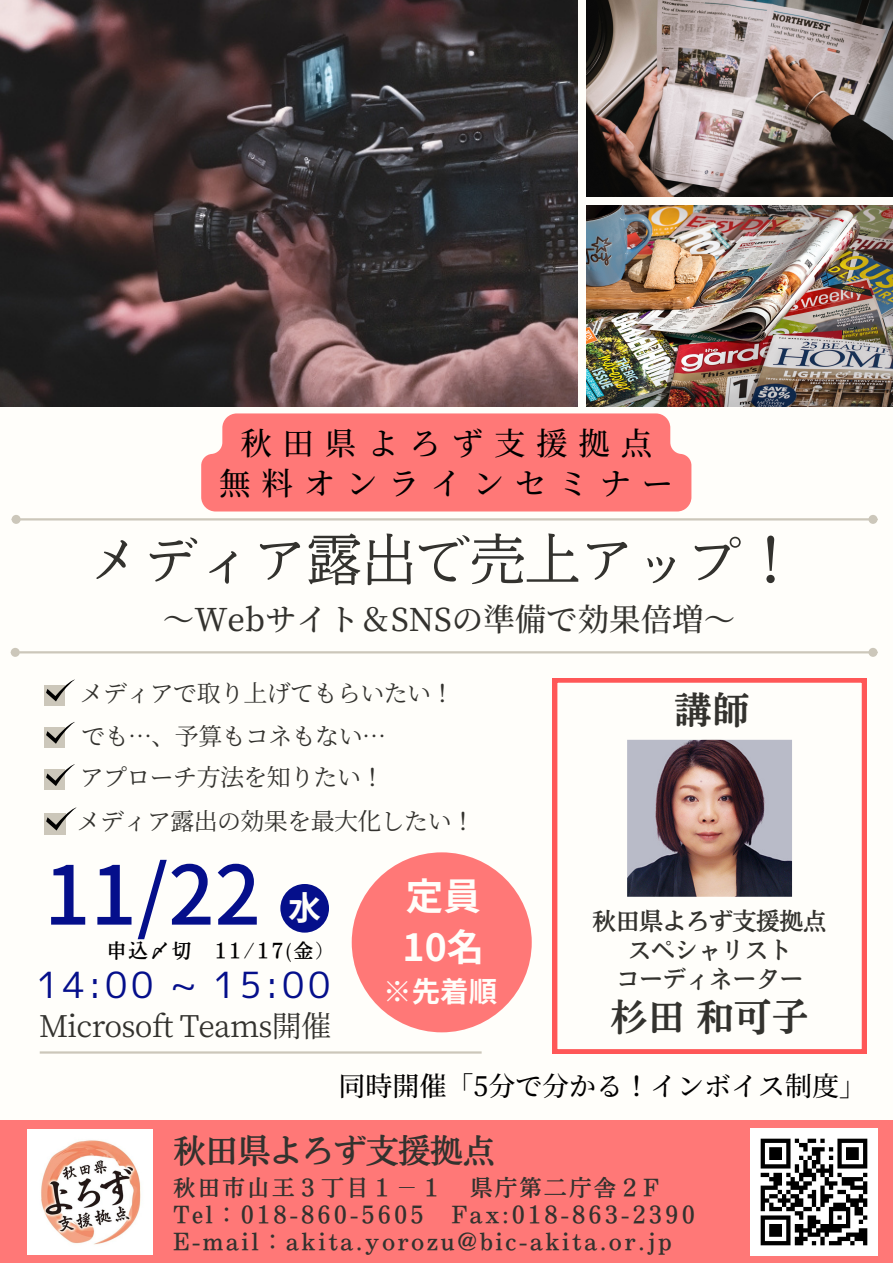
<style>
.page{position:relative;width:893px;height:1264px;background:#fff}
.page>*{position:absolute;margin:0;border:0;box-sizing:border-box;transform-origin:0 0}
.t1{font:500 81.15px "Noto Sans JP";color:#050f8b}
.t2{font:54px "Nud Motoya Mincho Std W2 b";letter-spacing:.01em;color:#33322e}
.t3{font:37.5px "Nud Motoya Mincho Std W6";color:#33322e}
.t4{font:700 37.5px "Noto Sans JP";color:#fffefa}
.t5{font:36px "mplus 1 p regular";letter-spacing:.1em;color:#050f8b}
.t6{font:33px "Nud Motoya Mincho Std W5";letter-spacing:-.025em;color:#33322e}
.t7{font:700 33px "Noto Sans JP";color:#fffefa}
.t8{font:500 31.5px "Source Han Serif JP";letter-spacing:.345em;color:#000}
.t9{font:500 31.5px "Source Han Serif JP";color:#33322e}
.t10{font:30px "Source Han Serif JP";letter-spacing:-.025em;color:#33322e}
.t11{font:700 28.5px "Noto Sans JP";color:#fffefa}
.t12{font:500 27px "Source Han Serif JP";color:#000}
.t13{font:24px "Source Han Serif JP";letter-spacing:-.025em;color:#33322e}
.t14{font:24px "Nud Motoya Mincho Std W5";letter-spacing:-.025em;color:#33322e}
.t15{font:22.35px "Nud Motoya Mincho Std W5";letter-spacing:.11em;color:#33322e}
.t16{font:19.5px "Nud Motoya Mincho Std W5";letter-spacing:.11em;color:#000}
</style>
<div class="page">
<div style="left:0;top:0;width:892px;height:1262px;background:#fffefa"></div>
<img style="left:586px;top:0;width:306px;height:197px">
<img style="left:586px;top:206px;width:306px;height:201px">
<img style="left:0;top:0;width:577px;height:407px">
<hr style="left:19px;top:651px;width:850px;height:2px;background:#ccc7ba">
<div style="left:12px;top:649px;width:7px;height:6px;background:#ccc7ba;border-radius:50%"></div>
<div style="left:11px;top:648px;width:9px;height:9px;border:2px solid #ccc7ba;border-radius:50%"></div>
<div style="left:869px;top:649px;width:7px;height:6px;background:#ccc7ba;border-radius:50%"></div>
<div style="left:868px;top:648px;width:9px;height:9px;border:2px solid #ccc7ba;border-radius:50%"></div>
<hr style="left:20px;top:518px;width:849px;height:2px;background:#ccc7ba">
<div style="left:13px;top:516px;width:6px;height:7px;background:#ccc7ba;border-radius:50%"></div>
<div style="left:12px;top:515px;width:9px;height:9px;border:2px solid #ccc7ba;border-radius:50%"></div>
<div style="left:869px;top:516px;width:7px;height:7px;background:#ccc7ba;border-radius:50%"></div>
<div style="left:868px;top:515px;width:9px;height:9px;border:2px solid #ccc7ba;border-radius:50%"></div>
<svg style="left:553px;top:678px;width:313px;height:375px"></svg>
<hr style="left:40px;top:1051px;width:441px;height:2px;background:#ccc7ba">
<svg style="left:623px;top:736px;width:172px;height:164px;background:#8f8083"></svg>
<div style="left:0;top:1120px;width:892px;height:142px;background:#ff7877"></div>
<div style="left:44px;top:684px;width:21px;height:21px;background:#ccc7ba"></div>
<svg style="left:46px;top:679px;width:28px;height:22px"></svg>
<div style="left:44px;top:769px;width:21px;height:21px;background:#ccc7ba"></div>
<svg style="left:46px;top:764px;width:28px;height:22px"></svg>
<div style="left:280px;top:884px;width:49px;height:48px;background:#050f8b;border-radius:50%"></div>
<div style="left:352px;top:852px;width:179px;height:180px;background:#ff7877;border-radius:50%"></div>
<img style="left:28px;top:1129px;width:125px;height:125px">
<img style="left:750px;top:1128px;width:127px;height:127px">
<div style="left:44px;top:813px;width:22px;height:21px;background:#ccc7ba"></div>
<svg style="left:46px;top:807px;width:31px;height:23px"></svg>
<div style="left:44px;top:727px;width:21px;height:20px;background:#ccc7ba"></div>
<svg style="left:46px;top:722px;width:28px;height:21px"></svg>
<div style="left:201px;top:413px;width:490px;height:98px;background:#ff7877"></div>
<p class="t8" style="left:240px;top:418px;width:413px">秋田県よろず支援拠点</p>
<p class="t8" style="left:219px;top:459px;width:455px">無料オンラインセミナー</p>
<p class="t2" style="left:89px;top:532px;width:709px">メディア露出で売上アップ！</p>
<p class="t9" style="left:163px;top:595px;width:570px">～Webサイト＆SNSの準備で効果倍増～</p>
<p class="t13" style="left:80px;top:674px;width:376px">メディアで取り上げてもらいたい！</p>
<p class="t13" style="left:81px;top:717px;width:306px">でも…、予算もコネもない…</p>
<p class="t13" style="left:80px;top:758px;width:306px">アプローチ方法を知りたい！</p>
<p class="t13" style="left:77px;top:802px;width:399px">メディア露出の効果を最大化したい！</p>
<p class="t1" style="left:44px;top:830px;width:218px">11/22</p>
<p class="t5" style="left:37px;top:958px;width:295px">14:00 ~ 15:00</p>
<p class="t10" style="left:39px;top:1002px;width:293px">Microsoft Teams開催</p>
<p class="t7" style="left:288px;top:881px;width:33px">水</p>
<p class="t16" style="left:107px;top:940px;width:230px">申込〆切 11/17(金）</p>
<p class="t4" style="left:406px;top:866px;width:76px">定員</p>
<p class="t4" style="left:402px;top:917px;width:83px">10名</p>
<p class="t11" style="left:383px;top:968px;width:115px">※先着順</p>
<p class="t3" style="left:674px;top:691px;width:76px">講師</p>
<p class="t14" style="left:592px;top:908px;width:236px">秋田県よろず支援拠点</p>
<p class="t14" style="left:627px;top:937px;width:166px">スペシャリスト</p>
<p class="t14" style="left:615px;top:967px;width:189px">コーディネーター</p>
<p class="t3" style="left:610px;top:998px;width:197px">杉田和可子</p>
<p class="t12" style="left:338px;top:1064px;width:529px">同時開催「5分で分かる！インボイス制度」</p>
<p class="t6" style="left:173px;top:1133px;width:324px">秋田県よろず支援拠点</p>
<p class="t15" style="left:173px;top:1176px;width:487px">秋田市山王３丁目１－１ 県庁第二庁舎２F</p>
<p class="t15" style="left:173px;top:1203px;width:523px">Tel：018-860-5605 Fax:018-863-2390</p>
<p class="t15" style="left:173px;top:1230px;width:500px">E-mail：akita.yorozu@bic-akita.or.jp</p>
</div>
